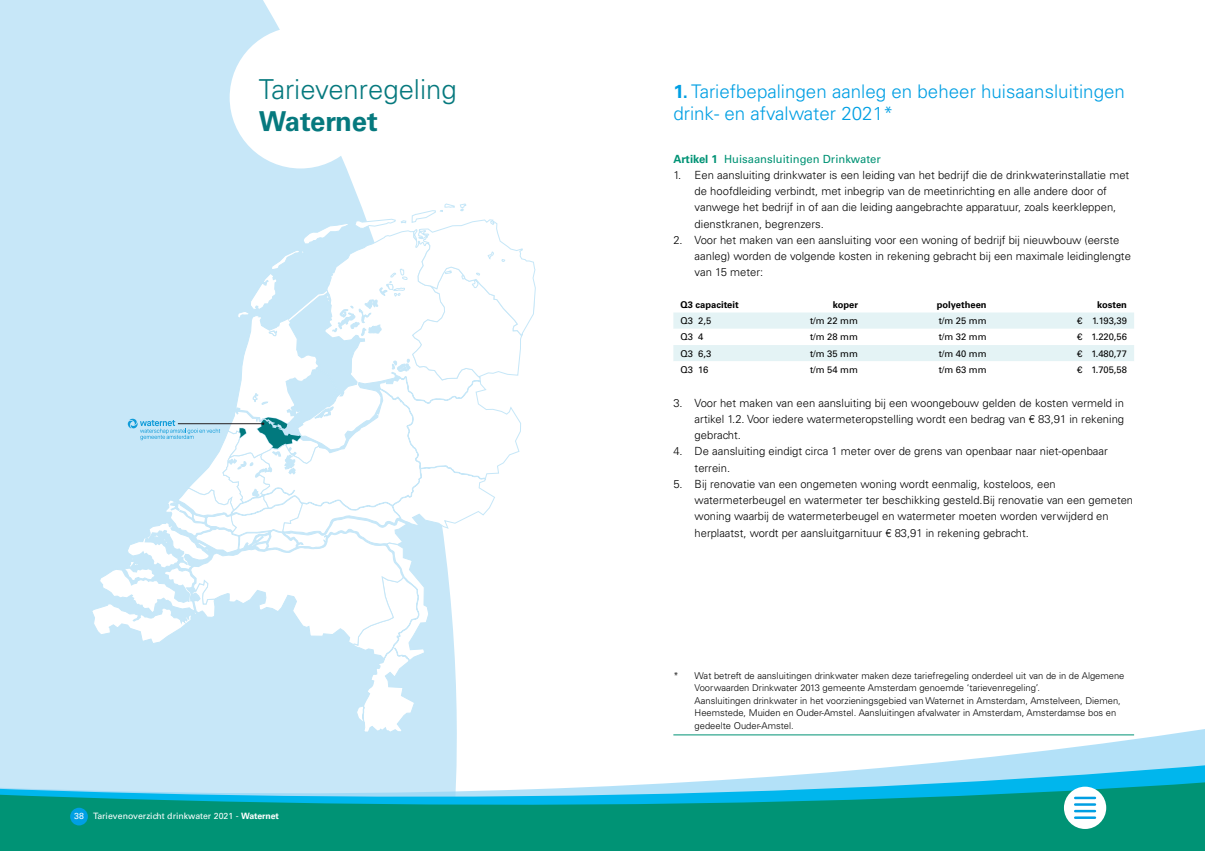
<style>
.page{position:relative;width:1205px;height:851px;background:#fff}
.page>*{position:absolute;margin:0;border:0;box-sizing:border-box;transform-origin:0 0}
.VEW_Kop{font:300 27.5px "Univers LT Std";color:#06797e}
.VEW_Kop-2{font:700 27.5px "Univers LT Std";color:#06797e}
.VEW_Kop_klein{font:300 18.75px "Univers LT Std";color:#009fe3}
.VEW_Plat_opsomming{font:300 11.25px/16.2px "Univers LT Std";color:#000}
.VEW_Tussenkop_nive{font:11.25px "Univers LT Std";color:#009375}
.VEW_Tabelonderschr{font:300 9.38px/12.5px "Univers LT Std";color:#000}
.Tabel_tekst_links{font:9.38px "Univers LT Std";color:#000}
.Tabel_tekst_links-2{font:700 9.38px "Univers LT Std";color:#000}
.t1{font:8.75px "Univers LT Std";color:#fff}
.s1{font-weight:700}
</style>
<div class="page">
<div style="left:0;top:0;width:539px;height:850px;background:#c7e7f8"></div>
<div style="left:230px;top:27px;width:141px;height:141px;background:#fff;border-radius:50%"></div>
<svg style="left:257px;top:0;width:282px;height:721px;fill:#fff"></svg>
<svg style="left:257px;top:203px;width:264px;height:16px"></svg>
<svg style="left:92px;top:219px;width:444px;height:502px"></svg>
<svg style="left:673px;top:312px;width:461px;height:49px"></svg>
<svg style="left:0;top:724px;width:1205px;height:126px"></svg>
<div style="left:70px;top:807px;width:18px;height:18px;background:#009fe3;border-radius:50%"></div>
<div style="left:1064px;top:786px;width:42px;height:42px;background:#fff;border-radius:50%"></div>
<hr style="left:1075px;top:796px;width:20px;height:3px;background:#009fe3">
<hr style="left:1075px;top:803px;width:20px;height:2px;background:#009fe3">
<hr style="left:1075px;top:809px;width:20px;height:3px;background:#009fe3">
<hr style="left:1075px;top:816px;width:20px;height:2px;background:#009fe3">
<p class="VEW_Kop" style="left:259px;top:72px;width:200px">Tarievenregeling</p>
<p class="VEW_Kop-2" style="left:259px;top:105px;width:121px">Waternet</p>
<p class="t1" style="left:74px;top:811px;width:206px">38 Tarievenoverzicht drinkwater 2021 - <span class="s1">Waternet</span></p>
<p class="VEW_Kop_klein" style="left:673px;top:80px;width:453px"><span class="s1">1.</span> Tariefbepalingen aanleg en beheer huisaansluitingen</p>
<p class="VEW_Kop_klein" style="left:673px;top:102px;width:222px">drink- en afvalwater 2021*</p>
<p class="VEW_Tussenkop_nive" style="left:673px;top:152px;width:209px"><span class="s1">Artikel 1</span> Huisaansluitingen Drinkwater</p>
<p class="VEW_Plat_opsomming" style="left:694px;top:167px;width:436px;text-indent:-21px">1. Een aansluiting drinkwater is een leiding van het bedrijf die de drinkwaterinstallatie met de hoofdleiding verbindt, met inbegrip van de meetinrichting en alle andere door of vanwege het bedrijf in of aan die leiding aangebrachte apparatuur, zoals keerkleppen, dienstkranen, begrenzers.</p>
<p class="VEW_Plat_opsomming" style="left:694px;top:232px;width:438px;text-indent:-21px">2. Voor het maken van een aansluiting voor een woning of bedrijf bij nieuwbouw (eerste aanleg) worden de volgende kosten in rekening gebracht bij een maximale leidinglengte van 15 meter:</p>
<p class="Tabel_tekst_links-2" style="left:680px;top:299px;width:60px">Q3 capaciteit</p>
<p class="Tabel_tekst_links-2" style="left:833px;top:299px;width:27px">koper</p>
<p class="Tabel_tekst_links-2" style="left:937px;top:299px;width:51px">polyetheen</p>
<p class="Tabel_tekst_links-2" style="left:1097px;top:299px;width:31px">kosten</p>
<p class="Tabel_tekst_links" style="left:680px;top:315px;width:32px">Q3 2,5</p>
<p class="Tabel_tekst_links" style="left:810px;top:315px;width:49px">t/m 22 mm</p>
<p class="Tabel_tekst_links" style="left:939px;top:315px;width:49px">t/m 25 mm</p>
<p class="Tabel_tekst_links" style="left:1077px;top:315px;width:51px">€ 1.193,39</p>
<p class="Tabel_tekst_links" style="left:680px;top:331px;width:24px">Q3 4</p>
<p class="Tabel_tekst_links" style="left:810px;top:331px;width:49px">t/m 28 mm</p>
<p class="Tabel_tekst_links" style="left:939px;top:331px;width:49px">t/m 32 mm</p>
<p class="Tabel_tekst_links" style="left:1077px;top:331px;width:51px">€ 1.220,56</p>
<p class="Tabel_tekst_links" style="left:680px;top:347px;width:32px">Q3 6,3</p>
<p class="Tabel_tekst_links" style="left:810px;top:347px;width:49px">t/m 35 mm</p>
<p class="Tabel_tekst_links" style="left:939px;top:347px;width:49px">t/m 40 mm</p>
<p class="Tabel_tekst_links" style="left:1077px;top:347px;width:51px">€ 1.480,77</p>
<p class="Tabel_tekst_links" style="left:680px;top:364px;width:30px">Q3 16</p>
<p class="Tabel_tekst_links" style="left:810px;top:364px;width:49px">t/m 54 mm</p>
<p class="Tabel_tekst_links" style="left:939px;top:364px;width:49px">t/m 63 mm</p>
<p class="Tabel_tekst_links" style="left:1077px;top:364px;width:51px">€ 1.705,58</p>
<p class="VEW_Plat_opsomming" style="left:694px;top:394px;width:431px;text-align:justify;text-indent:-21px">3. Voor het maken van een aansluiting bij een woongebouw gelden de kosten vermeld in artikel 1.2. Voor iedere watermeteropstelling wordt een bedrag van € 83,91 in rekening gebracht.</p>
<p class="VEW_Plat_opsomming" style="left:694px;top:443px;width:415px;text-indent:-21px">4. De aansluiting eindigt circa 1 meter over de grens van openbaar naar niet-openbaar terrein.</p>
<p class="VEW_Plat_opsomming" style="left:694px;top:475px;width:440px;text-indent:-21px">5. Bij renovatie van een ongemeten woning wordt eenmalig, kosteloos, een watermeterbeugel en watermeter ter beschikking gesteld.Bij renovatie van een gemeten woning waarbij de watermeterbeugel en watermeter moeten worden verwijderd en herplaatst, wordt per aansluitgarnituur € 83,91 in rekening gebracht.</p>
<p class="VEW_Tabelonderschr" style="left:694px;top:669px;width:431px;text-indent:-21px">* Wat betreft de aansluitingen drinkwater maken deze tariefregeling onderdeel uit van de in de Algemene<br>Voorwaarden Drinkwater 2013 gemeente Amsterdam genoemde ‘tarievenregeling’.</p>
<p class="VEW_Tabelonderschr" style="left:694px;top:694px;width:428px">Aansluitingen drinkwater in het voorzieningsgebied van Waternet in Amsterdam, Amstelveen, Diemen,<br>Heemstede, Muiden en Ouder-Amstel. Aansluitingen afvalwater in Amsterdam, Amsterdamse bos en gedeelte Ouder-Amstel.</p>
</div>
